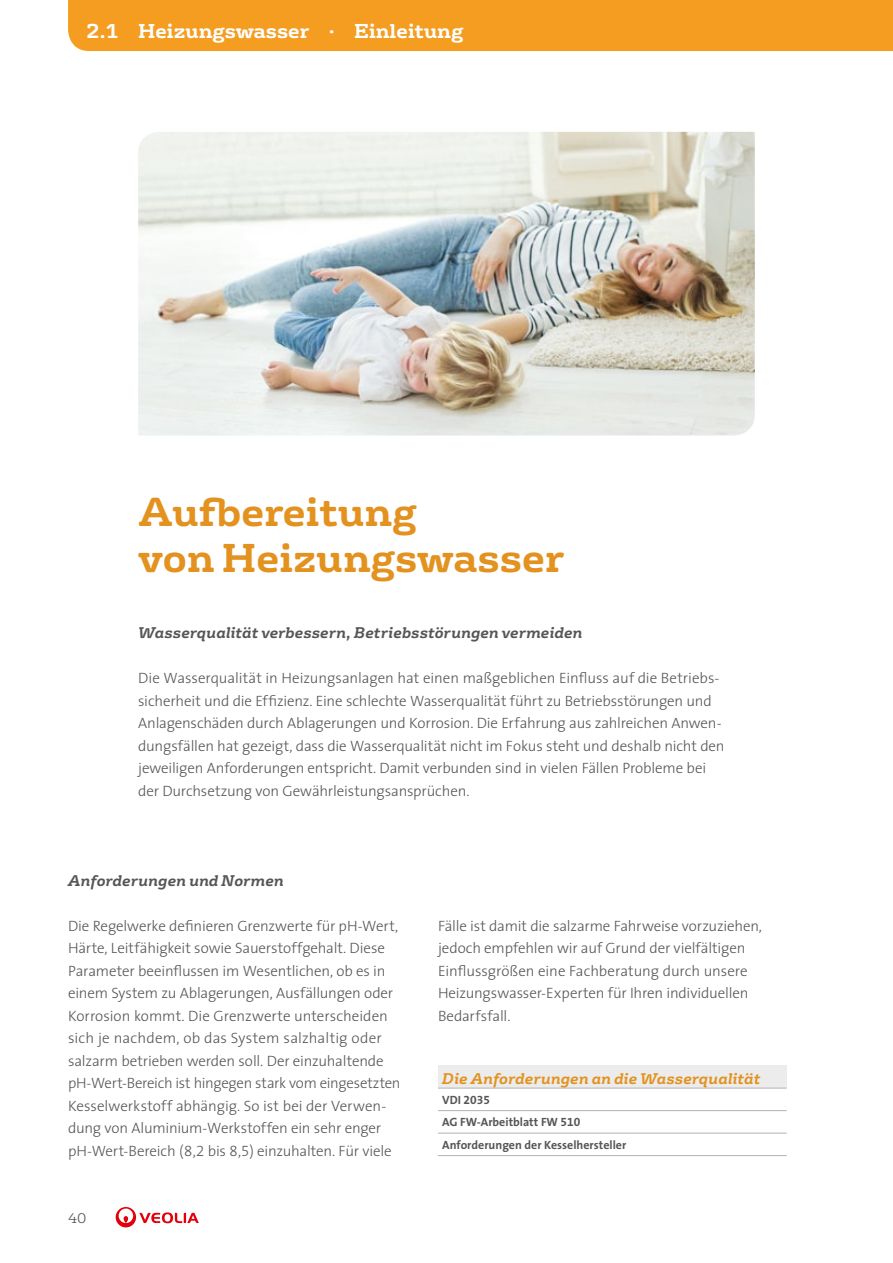
<style>
.page{position:relative;width:893px;height:1263px;background:#fff}
.page>*{position:absolute;margin:0;border:0;box-sizing:border-box;transform-origin:0 0}
.t1{font:700 39px/46.8px "FS Rufus";color:#e3921f}
.t2{font:700 19.5px "FS Rufus";color:#fff}
.t3{font:300 15px/22.5px "The Sans";letter-spacing:-.01em;color:#565655}
.t4{font:italic 700 15px "FS Rufus";letter-spacing:-.005em;color:#565655}
.t5{font:italic 700 15px "FS Rufus";letter-spacing:-.005em;color:#e3921f}
.t6{font:300 13.5px "FS Rufus";color:#565655}
.t7{font:700 12px/22.5px "The Sans";color:#565655}
.t8{font:12px "The Sans Bold Expert";color:#565655}
.s1{font-family:"The Sans Light Expert";font-weight:400}
.s2{font-family:"The Sans";font-weight:700}
.s3{font-family:"The Sans Bold Expert";font-weight:400}
</style>
<div class="page">
<svg style="left:116px;top:1207px;width:83px;height:20px"></svg>
<div style="left:68px;top:0;width:825px;height:51px;background:#f59d21"></div>
<img style="left:138px;top:132px;width:617px;height:303px">
<div style="left:438px;top:1065px;width:349px;height:23px;background:#ececec"></div>
<svg style="left:438px;top:1132px;width:349px;height:1px"></svg>
<hr style="left:438px;top:1110px;width:349px;height:1px;background:#b1b2b3">
<hr style="left:438px;top:1133px;width:349px;height:1px;background:#b1b2b3">
<hr style="left:438px;top:1155px;width:349px;height:1px;background:#b1b2b3">
<hr style="left:438px;top:1088px;width:349px;height:1px;background:#b1b2b3">
<h2 class="t2" style="left:86px;top:14px;width:34px">2.1</h2>
<h2 class="t2" style="left:138px;top:14px;width:327px">Heizungswasser · Einleitung</h2>
<h1 class="t1" style="left:138px;top:485px;width:428px">Aufbereitung<br>von Heizungswasser</h1>
<p class="t4" style="left:138px;top:619px;width:446px">Wasserqualität verbessern, Betriebsstörungen vermeiden</p>
<p class="t3" style="left:138px;top:666px;width:588px">Die Wasserqualität in Heizungsanlagen hat einen maßgeblichen Einfluss auf die Betriebs&shy;sicherheit und die Effizienz. Eine schlechte Wasserqualität führt zu Betriebsstörungen und Anlagenschäden durch Ablagerungen und Korrosion. Die Erfahrung aus zahlreichen Anwen&shy;dungsfällen hat gezeigt, dass die Wasserqualität nicht im Fokus steht und deshalb nicht den jeweiligen Anforderungen entspricht. Damit verbunden sind in vielen Fällen Probleme bei der Durchsetzung von Gewährleistungsansprüchen.</p>
<p class="t4" style="left:68px;top:867px;width:217px">Anforderungen und Normen</p>
<p class="t3" style="left:68px;top:914px;width:334px">Die Regelwerke definieren Grenzwerte für pH-Wert, Härte, Leitfähigkeit sowie Sauerstoffgehalt. Diese Parameter beeinflussen im Wesentlichen, ob es in einem System zu Ablagerungen, Ausfällungen oder Korrosion kommt. Die Grenzwerte unterscheiden sich je nachdem, ob das System salzhaltig oder salzarm betrieben werden soll. Der einzuhaltende pH-Wert-Bereich ist hingegen stark vom eingesetzten Kesselwerkstoff abhängig. So ist bei der Verwen&shy;dung von Aluminium-Werkstoffen ein sehr enger pH-Wert-Bereich (<span class="s1">8,2</span> bis <span class="s1">8,5</span>) einzuhalten. Für viele</p>
<p class="t3" style="left:438px;top:914px;width:326px">Fälle ist damit die salzarme Fahrweise vorzuziehen, jedoch empfehlen wir auf Grund der vielfältigen Einflussgrößen eine Fachberatung durch unsere Heizungswasser-Experten für Ihren individuellen Bedarfsfall.</p>
<p class="t5" style="left:442px;top:1065px;width:320px">Die Anforderungen an die Wasserqualität</p>
<p class="t8" style="left:442px;top:1089px;width:49px"><span class="s2">VDI</span> 2035</p>
<p class="t7" style="left:442px;top:1110px;width:186px">AG FW-Arbeitblatt FW <span class="s3">510<br></span>Anforderungen der Kesselhersteller</p>
<p class="t6" style="left:68px;top:1207px;width:20px">40</p>
</div>
